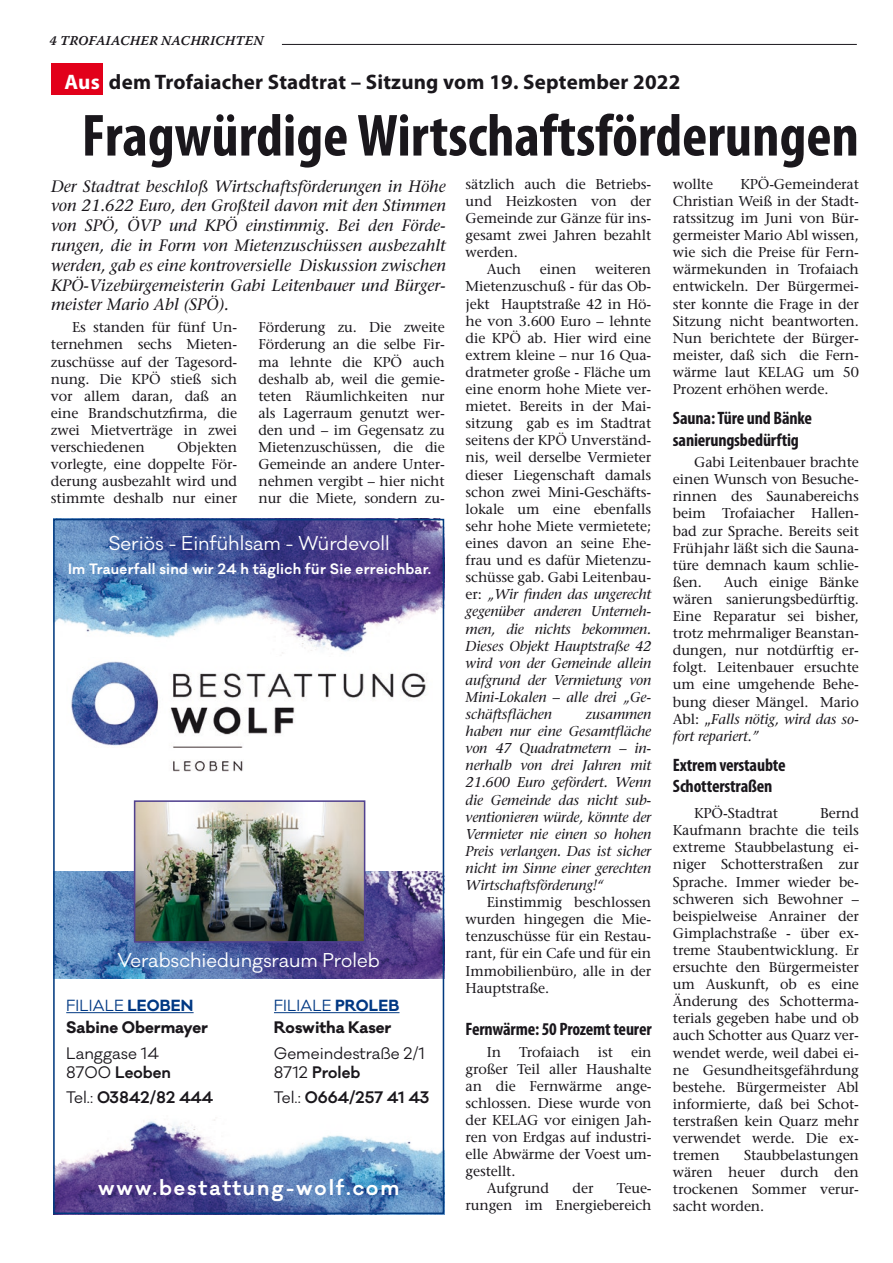
<style>
.page{position:relative;width:893px;height:1263px;background:#fff}
.page>*{position:absolute;margin:0;border:0;box-sizing:border-box;transform-origin:0 0}
.Titel_2{font:700 condensed 60px "Myriad Pro";color:#1a171c}
.Titel_2-2{font:700 21px "Myriad Pro";letter-spacing:.01em;color:#1a171c}
.t1{font:600 19.95px "Galano Classic";letter-spacing:.1em;color:#fff}
.t2{font:18.45px "Galano Classic";color:#fff}
.zwitit{font:700 condensed 18px/21.6px "Myriad Pro";letter-spacing:-.01em;color:#1a171c}
.vorspann{font:italic 16.5px/19.8px "Stone Serif";color:#1a171c;text-align:justify}
.t3{font:600 15.3px/25.8px "Galano Classic";color:#1a171c}
.t4{font:15.3px/25.8px "Galano Classic";color:#1a171c}
.t5{font:700 15.3px/25.8px "Galano Classic";color:#1a171c}
.t6{font:14.85px "Galano Classic";letter-spacing:.01em;color:#003883}
.swt-twxt{font:14.25px/17.1px "Stone Serif";letter-spacing:-.01em;color:#1a171c;text-align:justify}
.swt-twxt-2{font:italic 14.25px/17.1px "Stone Serif";letter-spacing:-.01em;color:#1a171c;text-align:justify}
.t7{font:600 13.8px "Galano Classic";letter-spacing:.02em;color:#fff}
.t8{font:13.5px "Warnock Pro Semibold It Capt";letter-spacing:.01em;color:#1a171c}
.s1{color:#fff}
.s2{font-style:italic}
.s3{font-weight:700}
.s4{font-weight:400}
</style>
<div class="page">
<hr style="left:282px;top:44px;width:575px;height:1px;background:#1a171c">
<div style="left:51px;top:64px;width:52px;height:31px;background:#e2001a"></div>
<img style="left:56px;top:871px;width:385px;height:107px">
<img style="left:56px;top:1119px;width:385px;height:92px">
<img style="left:56px;top:522px;width:385px;height:131px">
<img style="left:71px;top:661px;width:355px;height:111px">
<div style="left:53px;top:519px;width:391px;height:695px;border:2px solid #00397f"></div>
<img style="left:137px;top:803px;width:225px;height:137px">
<div style="left:134px;top:800px;width:231px;height:143px;border:2px solid #51418f"></div>
<hr style="left:274px;top:1012px;width:125px;height:1px;background:#003883">
<hr style="left:66px;top:1012px;width:128px;height:1px;background:#003883">
<p class="t8" style="left:50px;top:32px;width:215px">4 TROFAIACHER NACHRICHTEN</p>
<p class="Titel_2-2" style="left:65px;top:69px;width:617px"><span class="s1">Aus</span> dem Trofaiacher Stadtrat – Sitzung vom 19. September 2022</p>
<p class="Titel_2" style="left:82px;top:98px;width:779px">Fragwürdige Wirtschaftsförderungen</p>
<p class="vorspann" style="left:51px;top:176px;width:396px">Der Stadtrat beschloß Wirtschaftsförderungen in Höhe von 21.622 Euro, den Großteil davon mit den Stimmen von SPÖ, ÖVP und KPÖ einstimmig. Bei den Förde&shy;rungen, die in Form von Mietenzuschüssen ausbezahlt werden, gab es eine kontroversielle Diskussion zwischen KPÖ-Vizebürgemeisterin Gabi Leitenbauer und Bürger&shy;meister Mario Abl (SPÖ).</p>
<p class="swt-twxt" style="left:466px;top:175px;width:187px">sätzlich auch die Betriebs&shy;und Heizkosten von der Gemeinde zur Gänze für ins&shy;gesamt zwei Jahren bezahlt werden.</p>
<p class="swt-twxt" style="left:487px;top:261px;width:36px">Auch</p>
<p class="swt-twxt" style="left:540px;top:261px;width:38px">einen</p>
<p class="swt-twxt" style="left:466px;top:261px;width:187px;text-indent:130px">weiteren Mietenzuschuß - für das Ob&shy;jekt Hauptstraße 42 in Hö&shy;he von 3.600 Euro – lehnte die KPÖ ab. Hier wird eine extrem kleine – nur 16 Qua&shy;dratmeter große - Fläche um eine enorm hohe Miete ver&shy;mietet. Bereits in der Mai&shy;sitzung gab es im Stadtrat seitens der KPÖ Unverständ&shy;nis, weil derselbe Vermieter dieser Liegenschaft damals schon zwei Mini-Geschäfts&shy;lokale um eine ebenfalls sehr hohe Miete vermietete; eines davon an seine Ehe&shy;frau und es dafür Mietenzu&shy;schüsse gab. Gabi Leitenbau&shy;er: <span class="s2">„Wir finden das ungerecht gegenüber anderen Unterneh&shy;men, die nichts bekommen.<br>Dieses Objekt Hauptstraße 42 wird von der Gemeinde allein aufgrund der Vermietung von Mini-Lokalen – alle drei „Ge&shy;schäftsflächen</span></p>
<p class="swt-twxt" style="left:51px;top:319px;width:188px;text-indent:21px">Es standen für fünf Un&shy;ternehmen sechs Mieten&shy;zuschüsse auf der Tagesord&shy;nung. Die KPÖ stieß sich vor allem daran, daß an eine Brandschutzfirma, die zwei Mietverträge in zwei verschiedenen</p>
<p class="swt-twxt" style="left:258px;top:319px;width:188px">Förderung zu. Die zweite Förderung an die selbe Fir&shy;ma lehnte die KPÖ auch deshalb ab, weil die gemie&shy;teten Räumlichkeiten nur als Lagerraum genutzt wer&shy;den und – im Gegensatz zu Mietenzuschüssen, die die Gemeinde an andere Unter&shy;nehmen vergibt – hier nicht nur die Miete, sondern zu-</p>
<p class="swt-twxt" style="left:51px;top:438px;width:188px;text-indent:126px">Objekten vorlegte, eine doppelte För&shy;derung ausbezahlt wird und stimmte deshalb nur einer</p>
<p class="t2" style="left:108px;top:531px;width:283px">Seriös - Einfühlsam - Würdevoll</p>
<p class="t7" style="left:68px;top:559px;width:365px">Im Trauerfall sind wir 24 h täglich für Sie erreichbar.</p>
<p class="swt-twxt-2" style="left:466px;top:705px;width:187px;text-indent:120px">zusammen haben nur eine Gesamtfläche von 47 Quadratmetern – in&shy;nerhalb von drei Jahren mit 21.600 Euro gefördert. Wenn die Gemeinde das nicht sub&shy;ventionieren würde, könnte der Vermieter nie einen so hohen Preis verlangen. Das ist sicher nicht im Sinne einer gerechten Wirtschaftsförderung!“</p>
<p class="swt-twxt" style="left:466px;top:893px;width:187px;text-indent:21px">Einstimmig beschlossen wurden hingegen die Mie&shy;tenzuschüsse für ein Restau&shy;rant, für ein Cafe und für ein Immobilienbüro, alle in der Hauptstraße.</p>
<p class="t2" style="left:118px;top:949px;width:264px">Verabschiedungsraum Proleb</p>
<p class="t6" style="left:66px;top:996px;width:129px">FILIALE <span class="s3">LEOBEN</span></p>
<p class="t6" style="left:274px;top:996px;width:127px">FILIALE <span class="s3">PROLEB</span></p>
<p class="t5" style="left:66px;top:1015px;width:143px">Sabine Obermayer<br><span class="s4">Langgase 14</span></p>
<p class="t3" style="left:66px;top:1059px;width:148px"><span class="s4">8700</span> Leoben<br><span class="s4">Tel.:</span> 03842/82 444</p>
<p class="t4" style="left:274px;top:1015px;width:153px"><span class="s3">Roswitha Kaser<br></span>Gemeindestraße 2/1</p>
<p class="t3" style="left:274px;top:1059px;width:157px"><span class="s4">8712</span> Proleb<br><span class="s4">Tel.:</span> 0664/257 41 43</p>
<p class="t1" style="left:98px;top:1174px;width:303px">www.bestattung-wolf.com</p>
<p class="zwitit" style="left:466px;top:1018px;width:188px">Fernwärme: 50 Prozemt teurer</p>
<p class="swt-twxt" style="left:487px;top:1043px;width:16px">In</p>
<p class="swt-twxt" style="left:519px;top:1043px;width:62px">Trofaiach</p>
<p class="swt-twxt" style="left:598px;top:1043px;width:17px">ist</p>
<p class="swt-twxt" style="left:466px;top:1043px;width:188px;text-indent:165px">ein großer Teil aller Haushalte an die Fernwärme ange&shy;schlossen. Diese wurde von der KELAG vor einigen Jah&shy;ren von Erdgas auf industri&shy;elle Abwärme der Voest um&shy;gestellt.</p>
<p class="swt-twxt" style="left:487px;top:1180px;width:64px">Aufgrund</p>
<p class="swt-twxt" style="left:573px;top:1180px;width:22px">der</p>
<p class="swt-twxt" style="left:466px;top:1180px;width:188px;text-align:right">Teue-<br>rungen im Energiebereich</p>
<p class="swt-twxt" style="left:673px;top:175px;width:188px;text-indent:68px">KPÖ-Gemeinderat Christian Weiß in der Stadt&shy;ratssitzug im Juni von Bür&shy;germeister Mario Abl wissen, wie sich die Preise für Fern&shy;wärmekunden in Trofaiach entwickeln. Der Bürgermei&shy;ster konnte die Frage in der Sitzung nicht beantworten.<br>Nun berichtete der Bürger&shy;meister, daß sich die Fern&shy;wärme laut KELAG um 50<br>Prozent erhöhen werde.</p>
<p class="zwitit" style="left:673px;top:407px;width:141px">Sauna: Türe und Bänke sanierungsbedürftig</p>
<p class="swt-twxt" style="left:673px;top:453px;width:188px;text-indent:21px">Gabi Leitenbauer brachte einen Wunsch von Besuche&shy;rinnen des Saunabereichs beim Trofaiacher Hallen&shy;bad zur Sprache. Bereits seit Frühjahr läßt sich die Sauna&shy;türe demnach kaum schlie&shy;ßen.</p>
<p class="swt-twxt" style="left:673px;top:175px;width:42px">wollte</p>
<p class="swt-twxt" style="left:673px;top:573px;width:188px;text-indent:51px">Auch einige Bänke wären sanierungsbedürftig.<br>Eine Reparatur sei bisher, trotz mehrmaliger Beanstan&shy;dungen, nur notdürftig er&shy;folgt. Leitenbauer ersuchte um eine umgehende Behe&shy;bung dieser Mängel. Mario Abl: „<span class="s2">Falls nötig, wird das so&shy;fort repariert.”</span></p>
<p class="zwitit" style="left:673px;top:754px;width:114px">Extrem verstaubte<br>Schotterstraßen</p>
<p class="swt-twxt" style="left:694px;top:804px;width:86px">KPÖ-Stadtrat</p>
<p class="swt-twxt" style="left:673px;top:804px;width:188px;text-indent:147px">Bernd Kaufmann brachte die teils extreme Staubbelastung ei&shy;niger Schotterstraßen zur Sprache. Immer wieder be&shy;schweren sich Bewohner – beispielweise Anrainer der Gimplachstraße - über ex&shy;treme Staubentwicklung. Er ersuchte den Bürgermeister um Auskunft, ob es eine Änderung des Schotterma&shy;terials gegeben habe und ob auch Schotter aus Quarz ver&shy;wendet werde, weil dabei ei&shy;ne Gesundheitsgefährdung bestehe. Bürgermeister Abl informierte, daß bei Schot&shy;terstraßen kein Quarz mehr verwendet werde. Die ex&shy;tremen</p>
<p class="swt-twxt" style="left:673px;top:1146px;width:188px;text-indent:71px">Staubbelastungen wären heuer durch den trockenen Sommer verur&shy;sacht worden.</p>
</div>
